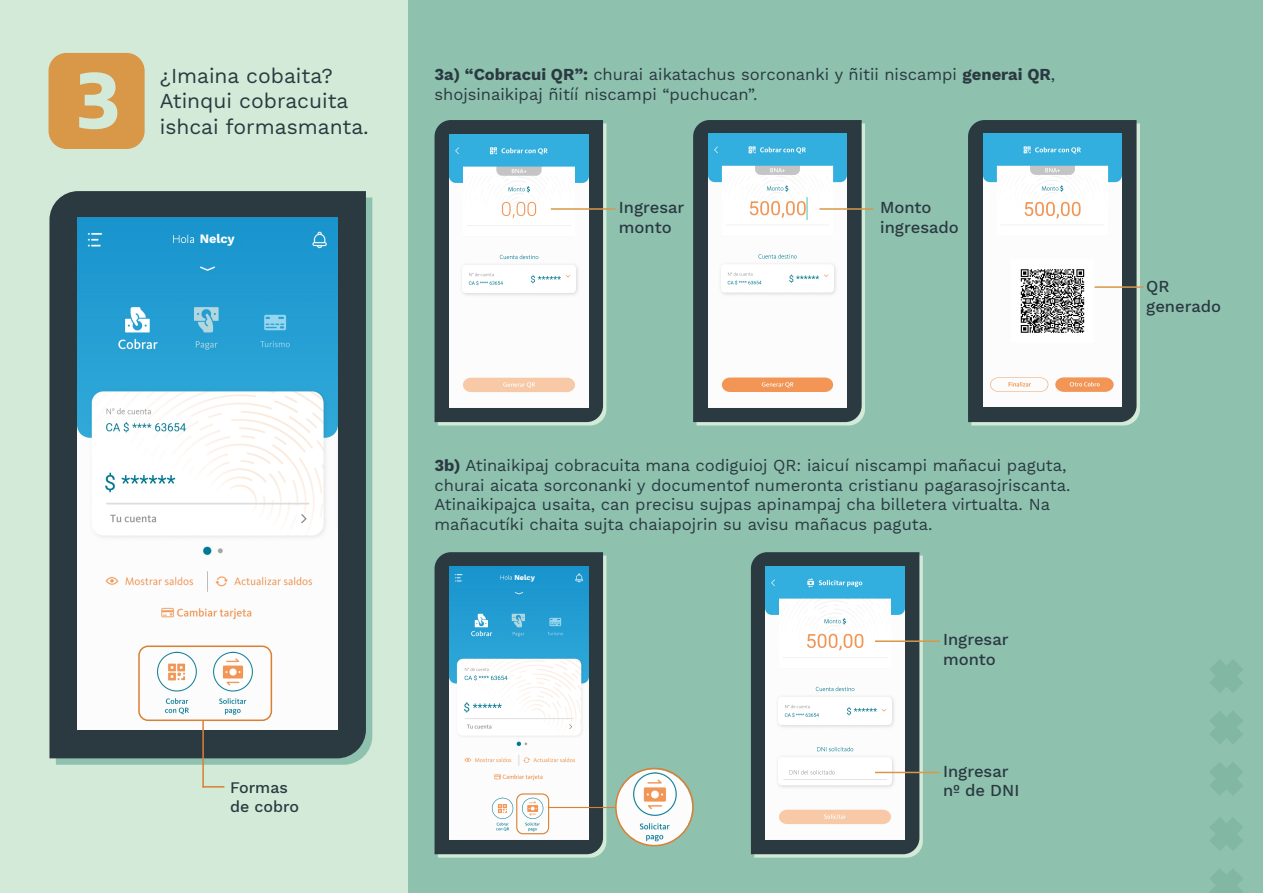
<style>
.page{position:relative;width:1263px;height:893px;background:#d3ead8}
.page>*{position:absolute;margin:0;border:0;box-sizing:border-box;transform-origin:0 0}
.t1{font:800 75px "Encode Sans";color:#d3ead8}
.t2{font:21px/25.2px "Work Sans";color:#2a3a40}
.t3{font:16.5px/19.8px "Work Sans";color:#2a3a40}
.t4{font:500 16.5px/19.8px "Work Sans";color:#2a3a40}
.t5{font:500 15.9px/19px "Work Sans";color:#2a3a40}
.t6{font:700 12.6px "Work Sans";color:#fff}
.t7{font:700 7.35px "Work Sans";color:#fff}
.s1{font-weight:700}
</style>
<div class="page">
<div style="left:409px;top:0;width:854px;height:893px;background:#8fc1af"></div>
<div style="left:49px;top:53px;width:96px;height:96px;background:#d99748;border-radius:18px"></div>
<svg style="left:56px;top:197px;width:316px;height:568px;fill:#8fc1af"></svg>
<div style="left:49px;top:191px;width:317px;height:567px;background:#2a3a40"></div>
<img style="left:78px;top:217px;width:260px;height:513px">
<svg style="left:438px;top:123px;width:168px;height:302px"></svg>
<div style="left:434px;top:120px;width:169px;height:302px;background:#2a3a40"></div>
<img style="left:449px;top:134px;width:139px;height:273px">
<svg style="left:438px;top:556px;width:168px;height:302px;fill:#d3ead8"></svg>
<div style="left:434px;top:552px;width:169px;height:302px;background:#2a3a40"></div>
<svg style="left:696px;top:123px;width:169px;height:302px"></svg>
<svg style="left:693px;top:120px;width:169px;height:302px;fill:#2a3a40"></svg>
<img style="left:708px;top:133px;width:139px;height:274px">
<svg style="left:971px;top:123px;width:169px;height:302px;fill:#d3ead8"></svg>
<div style="left:968px;top:120px;width:168px;height:302px;background:#2a3a40"></div>
<img style="left:983px;top:133px;width:139px;height:273px">
<div style="left:138px;top:645px;width:134px;height:76px;border:2px solid #d98032;border-radius:9px"></div>
<img style="left:449px;top:566px;width:139px;height:274px">
<div style="left:516px;top:793px;width:33px;height:41px;border:1px solid #d98032;border-radius:6px"></div>
<hr style="left:202px;top:720px;width:2px;height:68px;background:#d98032">
<hr style="left:203px;top:786px;width:21px;height:2px;background:#d98032">
<svg style="left:754px;top:556px;width:169px;height:302px"></svg>
<svg style="left:751px;top:552px;width:168px;height:302px;fill:#2a3a40"></svg>
<img style="left:766px;top:566px;width:138px;height:273px">
<hr style="left:551px;top:208px;width:64px;height:2px;background:#d99748">
<hr style="left:819px;top:208px;width:54px;height:2px;background:#d99748">
<hr style="left:1094px;top:286px;width:49px;height:2px;background:#d99748">
<hr style="left:549px;top:807px;width:67px;height:1px;background:#d98032">
<img style="left:616px;top:769px;width:76px;height:77px;border-radius:38px">
<div style="left:615px;top:768px;width:79px;height:78px;border:2px solid #d98032;border-radius:50%"></div>
<hr style="left:875px;top:640px;width:65px;height:2px;background:#d99748">
<hr style="left:875px;top:772px;width:65px;height:1px;background:#d99748">
<svg style="left:1210px;top:660px;width:33px;height:33px"></svg>
<svg style="left:1210px;top:762px;width:33px;height:33px"></svg>
<svg style="left:1210px;top:711px;width:33px;height:33px"></svg>
<svg style="left:1210px;top:817px;width:33px;height:33px"></svg>
<svg style="left:1210px;top:869px;width:33px;height:24px"></svg>
<div style="left:199px;top:233px;width:46px;height:14px;background:#1996ce"></div>
<div style="left:514px;top:574px;width:26px;height:8px;background:#1895ce"></div>
<h1 class="t1" style="left:78px;top:42px;width:43px">3</h1>
<p class="t2" style="left:160px;top:64px;width:211px">¿Imaina cobaita?<br>Atinqui cobracuita ishcai formasmanta.</p>
<p class="t3" style="left:434px;top:65px;width:622px"><span class="s1">3a) “Cobracui QR”:</span> churai aikatachus sorconanki y ñitii niscampi <span class="s1">generai QR</span>, shojsinaikipaj ñitíí niscampi “puchucan”.</p>
<p class="t6" style="left:200px;top:232px;width:37px">Nelcy</p>
<p class="t4" style="left:619px;top:198px;width:67px">Ingresar monto</p>
<p class="t4" style="left:880px;top:198px;width:80px">Monto ingresado</p>
<p class="t5" style="left:230px;top:778px;width:71px">Formas de cobro</p>
<p class="t3" style="left:434px;top:456px;width:637px"><span class="s1">3b)</span> Atinaikipaj cobracuita mana codiguioj QR: iaicuí niscampi mañacui paguta, churai aicata sorconanki y documentof numeronta cristianu pagarasojriscanta.<br>Atinaikipajca usaita, can precisu sujpas apinampaj cha billetera virtualta. Na mañacutíki chaita sujta chaiapojrin su avisu mañacus paguta.</p>
<p class="t7" style="left:514px;top:573px;width:22px">Nelcy</p>
<p class="t4" style="left:943px;top:631px;width:67px">Ingresar monto</p>
<p class="t4" style="left:943px;top:762px;width:78px">Ingresar nº de DNI</p>
<p class="t4" style="left:1146px;top:277px;width:76px">QR generado</p>
</div>
